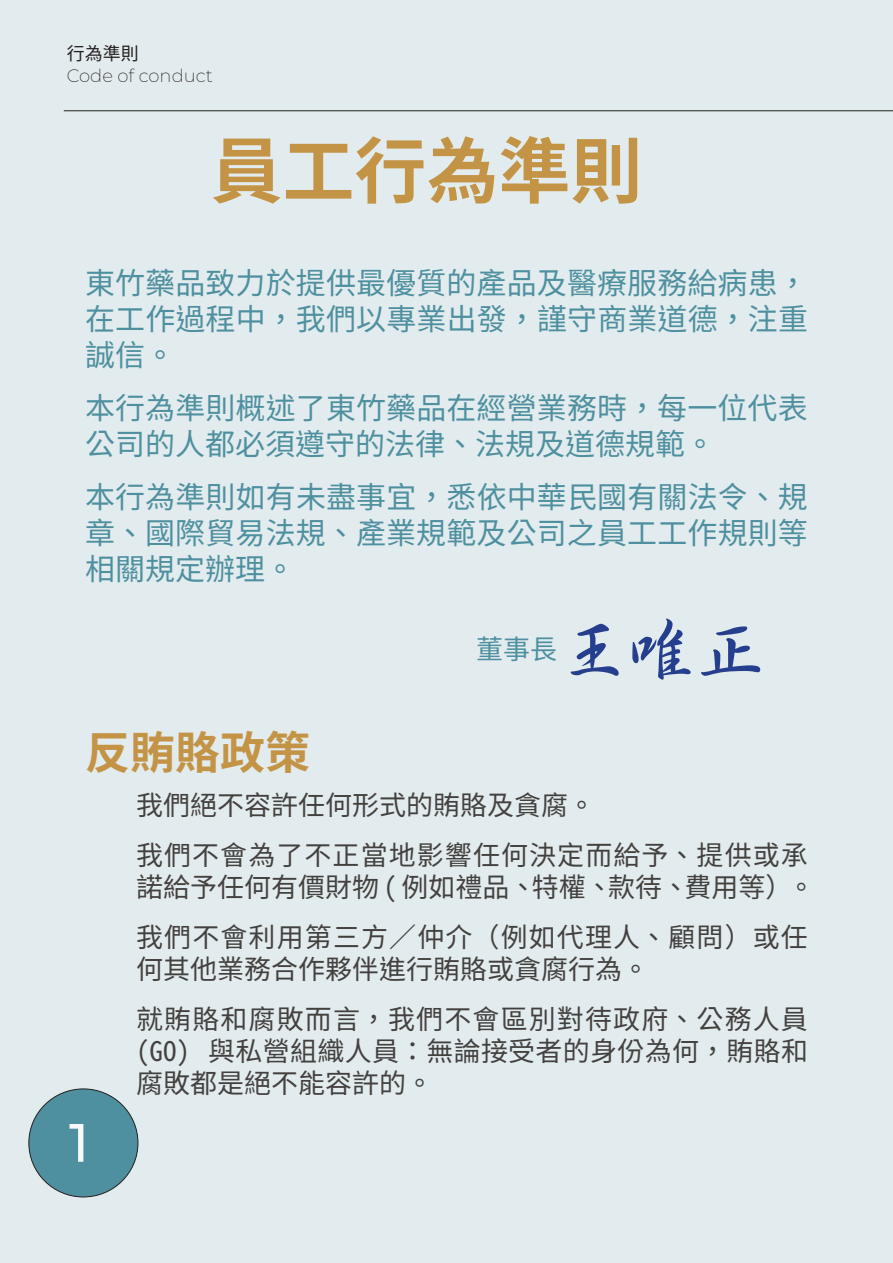
<style>
.page{position:relative;width:893px;height:1263px;background:#e2ebed}
.page>*{position:absolute;margin:0;border:0;box-sizing:border-box;transform-origin:0 0}
.t1{font:700 72px "Noto Sans Mono CJ Ktc";color:#c49446}
.t2{font:69px "DF Xing Shu W5 WINP BF";color:#253f8e}
.t3{font:500 54px "Montserrat";color:#f7f7f8}
.t4{font:700 45px "Noto Sans Mono CJ Ktc";color:#c49446}
.t5{font:30px/36px "Noto Sans Mono CJ Ktc";letter-spacing:.005em;color:#4e909f;text-align:justify}
.t6{font:27px/32.4px "Noto Sans Mono CJ Ktc";letter-spacing:.01em;color:#434140}
.t7{font:27px/32.4px "Noto Sans Mono CJ Ktc";letter-spacing:.04em;color:#434140}
.t8{font:27px "Noto Sans Mono CJ Ktc";color:#4e909f}
.t9{font:200 18px "Montserrat";color:#231f20}
.t10{font:18px "Noto Sans Mono CJ Ktc";color:#231f20}
</style>
<div class="page">
<hr style="left:64px;top:111px;width:829px;height:1px;background:#231f20">
<div style="left:29px;top:1089px;width:109px;height:108px;background:#4e909f;border-radius:50%"></div>
<p class="t10" style="left:67px;top:44px;width:73px">行為準則</p>
<p class="t9" style="left:67px;top:64px;width:147px">Code of conduct</p>
<p class="t1" style="left:210px;top:130px;width:433px">員工行為準則</p>
<p class="t5" style="left:85px;top:265px;width:724px">東竹藥品致力於提供最優質的產品及醫療服務給病患，在工作過程中，我們以專業出發，謹守商業道德，注重誠信。</p>
<p class="t5" style="left:85px;top:390px;width:724px">本行為準則概述了東竹藥品在經營業務時，每一位代表公司的人都必須遵守的法律、法規及道德規範。</p>
<p class="t5" style="left:85px;top:479px;width:724px">本行為準則如有未盡事宜，悉依中華民國有關法令、規章、國際貿易法規、產業規範及公司之員工工作規則等相關規定辦理。</p>
<p class="t8" style="left:476px;top:634px;width:82px">董事長</p>
<p class="t2" style="left:557px;top:615px;width:208px">王唯正</p>
<p class="t4" style="left:85px;top:727px;width:226px">反賄賂政策</p>
<p class="t6" style="left:136px;top:790px;width:461px">我們絕不容許任何形式的賄賂及貪腐。</p>
<p class="t7" style="left:136px;top:839px;width:680px">我們不會為了不正當地影響任何決定而給予、提供或承諾給予任何有價財物 ( 例如禮品、特權、款待、費用等）。</p>
<p class="t6" style="left:136px;top:921px;width:673px">我們不會利用第三方／仲介（例如代理人、顧問）或任何其他業務合作夥伴進行賄賂或貪腐行為。</p>
<p class="t6" style="left:136px;top:1003px;width:673px;text-align:justify">就賄賂和腐敗而言，我們不會區別對待政府、公務人員(GO) 與私營組織人員：無論接受者的身份為何，賄賂和腐敗都是絕不能容許的。</p>
<h3 class="t3" style="left:69px;top:1106px;width:21px">1</h3>
</div>
